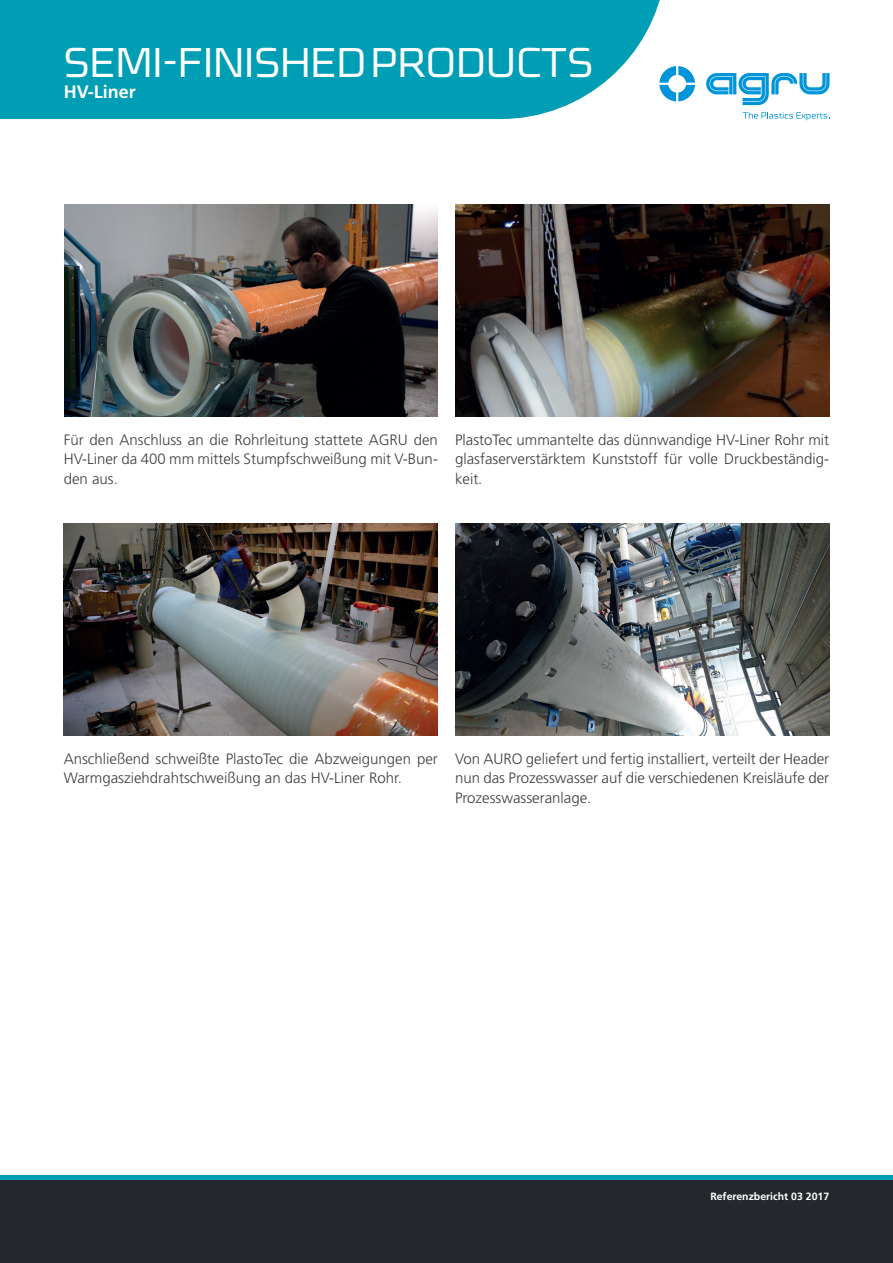
<style>
.page{position:relative;width:893px;height:1263px;background:#fff}
.page>*{position:absolute;margin:0;border:0;box-sizing:border-box;transform-origin:0 0}
.t1{font:300 42px "Cube Pro";letter-spacing:.01em;color:#fff}
.t2{font:700 18px "Frutiger LT Std";color:#fff}
.t3{font:300 15px/19.5px "Frutiger LT Std";color:#3e3e3f;text-align:justify}
.t4{font:700 10.5px "Frutiger LT Std";color:#fff}
</style>
<div class="page">
<div style="left:0;top:1178px;width:893px;height:85px;background:#24282c"></div>
<div style="left:0;top:0;width:660px;height:119px;background:#009eb4"></div>
<svg style="left:659px;top:66px;width:36px;height:35px"></svg>
<svg style="left:706px;top:73px;width:123px;height:32px"></svg>
<svg style="left:743px;top:112px;width:87px;height:8px"></svg>
<hr style="left:0;top:1176px;width:893px;height:4px;background:#009eb4">
<img style="left:64px;top:204px;width:374px;height:213px">
<img style="left:64px;top:523px;width:374px;height:213px">
<img style="left:455px;top:204px;width:374px;height:213px">
<img style="left:455px;top:523px;width:374px;height:213px">
<h1 class="t1" style="left:64px;top:39px;width:530px">SEMI-FINISHED PRODUCTS</h1>
<p class="t2" style="left:64px;top:81px;width:74px">HV-Liner</p>
<p class="t3" style="left:64px;top:430px;width:376px">Für den Anschluss an die Rohrleitung stattete AGRU den HV-Liner da 400 mm mittels Stumpfschweißung mit V-Bun&shy;den aus.</p>
<p class="t3" style="left:455px;top:430px;width:376px">PlastoTec ummantelte das dünnwandige HV-Liner Rohr mit glasfaserverstärktem Kunststoff für volle Druckbeständig&shy;keit.</p>
<p class="t3" style="left:64px;top:749px;width:376px">Anschließend schweißte PlastoTec die Abzweigungen per<br>Warmgasziehdrahtschweißung an das HV-Liner Rohr.</p>
<p class="t3" style="left:455px;top:749px;width:376px">Von AURO geliefert und fertig installiert, verteilt der Header nun das Prozesswasser auf die verschiedenen Kreisläufe der Prozesswasseranlage.</p>
<p class="t4" style="left:710px;top:1190px;width:120px">Referenzbericht 03 2017</p>
</div>
